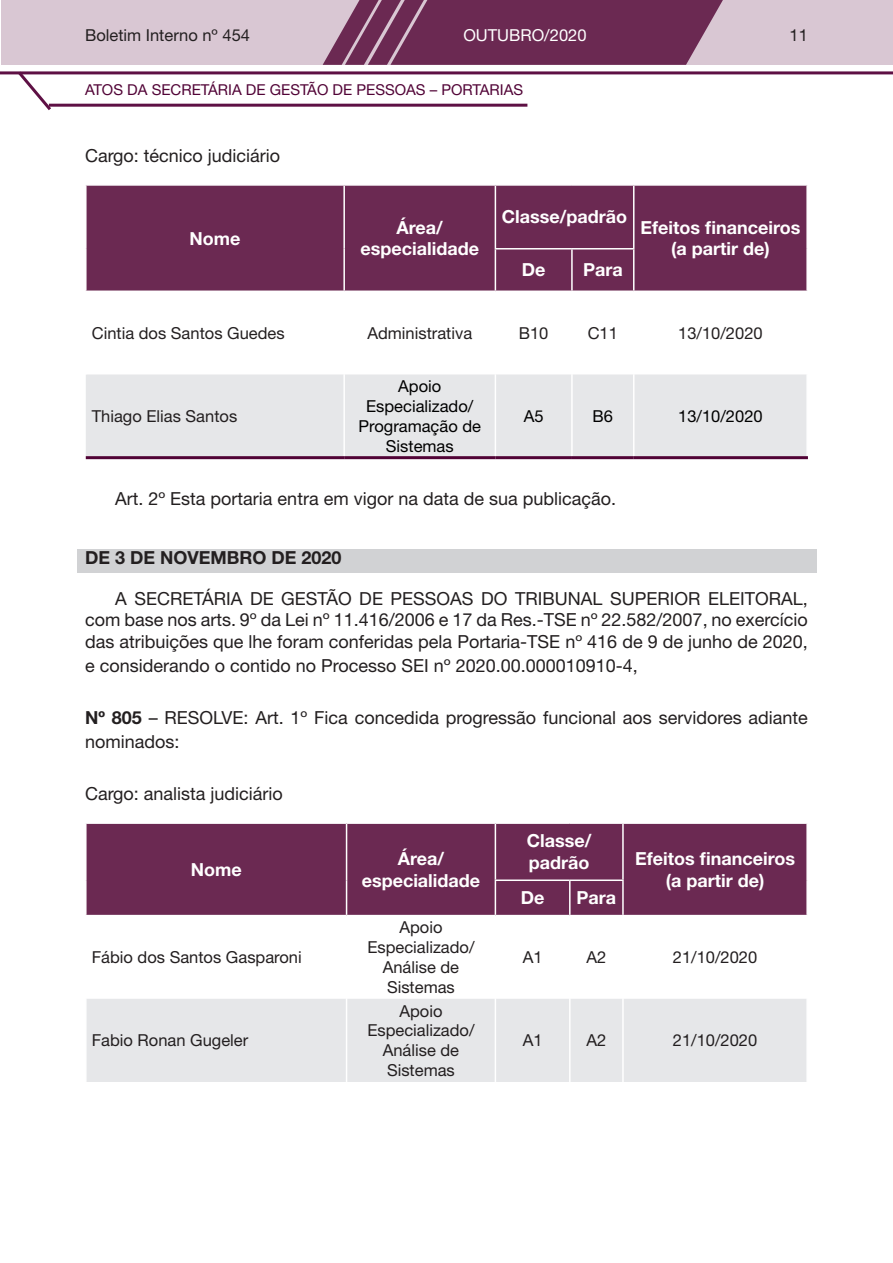
<style>
.page{position:relative;width:893px;height:1263px;background:#fff}
.page>*{position:absolute;margin:0;border:0;box-sizing:border-box;transform-origin:0 0}
.miolo{font:18px/21.6px "Helvetica Neue LT Std";color:#231f20;text-align:justify}
.topo_tabela{font:700 18px/21.6px "Helvetica Neue LT Std";color:#fff;text-align:center}
.miolo_sem_recuo{font:18px/24.3px "Helvetica Neue LT Std";color:#231f20}
.cargo{font:18px "Helvetica Neue LT Std";color:#231f20}
.data{font:700 18px "Helvetica Neue LT Std";color:#231f20}
.miolo_tabela{font:16.5px/19.8px "Helvetica Neue LT Std";color:#231f20;text-align:center}
.miolo_1_coluna_tabel{font:16.5px "Helvetica Neue LT Std";color:#231f20}
.miolo_tabela-2{font:16.5px/19.8px "Helvetica Neue LT Std";color:#000;text-align:center}
.t1{font:16.5px "Helvetica Neue LT Std";color:#fff}
.t2{font:15px "Helvetica Neue LT Std";color:#510336}
.s1{font-weight:700}
</style>
<div class="page">
<div style="left:1px;top:0;width:891px;height:65px;background:#d9c7d3"></div>
<svg style="left:323px;top:0;width:400px;height:65px;background:#783b61"></svg>
<hr style="left:49px;top:104px;width:478px;height:3px;background:#5e1044">
<hr style="left:0;top:71px;width:893px;height:3px;background:#5e1044">
<svg style="left:15px;top:71px;width:39px;height:40px"></svg>
<div style="left:77px;top:550px;width:739px;height:23px;background:#d1d2d4"></div>
<div style="left:87px;top:186px;width:719px;height:105px;background:#6b2952"></div>
<div style="left:86px;top:374px;width:720px;height:82px;background:#e6e7e9"></div>
<hr style="left:343px;top:186px;width:2px;height:63px;background:#fff">
<hr style="left:495px;top:186px;width:1px;height:62px;background:#fff">
<hr style="left:633px;top:186px;width:1px;height:62px;background:#fff">
<hr style="left:343px;top:249px;width:2px;height:42px;background:#fff">
<hr style="left:495px;top:248px;width:77px;height:1px;background:#fff">
<hr style="left:495px;top:249px;width:1px;height:42px;background:#fff">
<hr style="left:572px;top:248px;width:62px;height:1px;background:#fff">
<hr style="left:571px;top:249px;width:2px;height:42px;background:#fff">
<hr style="left:633px;top:249px;width:1px;height:42px;background:#fff">
<hr style="left:343px;top:374px;width:2px;height:82px;background:#fff">
<hr style="left:495px;top:374px;width:1px;height:82px;background:#fff">
<hr style="left:571px;top:374px;width:2px;height:82px;background:#fff">
<hr style="left:633px;top:374px;width:1px;height:82px;background:#fff">
<hr style="left:86px;top:456px;width:258px;height:3px;background:#510336">
<hr style="left:344px;top:456px;width:151px;height:3px;background:#510336">
<hr style="left:495px;top:456px;width:77px;height:3px;background:#510336">
<hr style="left:572px;top:456px;width:62px;height:3px;background:#510336">
<hr style="left:634px;top:456px;width:174px;height:3px;background:#510336">
<div style="left:87px;top:824px;width:719px;height:91px;background:#6b2952"></div>
<div style="left:87px;top:999px;width:719px;height:83px;background:#e6e7e9"></div>
<hr style="left:346px;top:824px;width:1px;height:56px;background:#fff">
<hr style="left:495px;top:824px;width:1px;height:55px;background:#fff">
<hr style="left:622px;top:824px;width:2px;height:55px;background:#fff">
<hr style="left:346px;top:880px;width:1px;height:35px;background:#fff">
<hr style="left:495px;top:879px;width:75px;height:2px;background:#fff">
<hr style="left:495px;top:881px;width:1px;height:34px;background:#fff">
<hr style="left:570px;top:879px;width:54px;height:2px;background:#fff">
<hr style="left:569px;top:881px;width:2px;height:34px;background:#fff">
<hr style="left:622px;top:881px;width:2px;height:34px;background:#fff">
<hr style="left:346px;top:999px;width:1px;height:83px;background:#fff">
<hr style="left:495px;top:999px;width:1px;height:83px;background:#fff">
<hr style="left:569px;top:999px;width:2px;height:83px;background:#fff">
<hr style="left:622px;top:999px;width:2px;height:83px;background:#fff">
<p class="miolo_tabela" style="left:85px;top:25px;width:166px">Boletim Interno nº 454</p>
<p class="t1" style="left:463px;top:25px;width:125px">OUTUBRO/2020</p>
<p class="miolo_tabela" style="left:790px;top:25px;width:20px">11</p>
<p class="t2" style="left:85px;top:81px;width:440px">ATOS DA SECRETÁRIA DE GESTÃO DE PESSOAS – PORTARIAS</p>
<p class="cargo" style="left:85px;top:145px;width:197px">Cargo: técnico judiciário</p>
<p class="topo_tabela" style="left:189px;top:227px;width:52px">Nome</p>
<p class="topo_tabela" style="left:360px;top:216px;width:120px">Área/ especialidade</p>
<p class="topo_tabela" style="left:502px;top:206px;width:127px">Classe/padrão</p>
<p class="topo_tabela" style="left:522px;top:259px;width:25px">De</p>
<p class="topo_tabela" style="left:583px;top:259px;width:41px">Para</p>
<p class="topo_tabela" style="left:640px;top:216px;width:161px">Efeitos financeiros</p>
<p class="topo_tabela" style="left:671px;top:238px;width:100px">(a partir de)</p>
<p class="miolo_1_coluna_tabel" style="left:92px;top:323px;width:194px">Cintia dos Santos Guedes</p>
<p class="miolo_tabela" style="left:367px;top:323px;width:106px">Administrativa</p>
<p class="miolo_tabela" style="left:519px;top:323px;width:31px">B10</p>
<p class="miolo_tabela" style="left:588px;top:323px;width:32px">C11</p>
<p class="miolo_tabela" style="left:678px;top:323px;width:86px">13/10/2020</p>
<p class="miolo_1_coluna_tabel" style="left:92px;top:406px;width:147px">Thiago Elias Santos</p>
<p class="miolo_tabela-2" style="left:358px;top:376px;width:124px">Apoio<br>Especializado/<br>Programação de<br>Sistemas</p>
<p class="miolo_tabela-2" style="left:524px;top:406px;width:21px">A5</p>
<p class="miolo_tabela-2" style="left:593px;top:406px;width:22px">B6</p>
<p class="miolo_tabela-2" style="left:678px;top:406px;width:86px">13/10/2020</p>
<p class="miolo" style="left:115px;top:487px;width:503px">Art. 2º Esta portaria entra em vigor na data de sua publicação.</p>
<p class="data" style="left:85px;top:546px;width:258px">DE 3 DE NOVEMBRO DE 2020</p>
<p class="miolo" style="left:85px;top:587px;width:724px;text-indent:30px">A SECRETÁRIA DE GESTÃO DE PESSOAS DO TRIBUNAL SUPERIOR ELEITORAL, com base nos arts. 9º da Lei nº 11.416/2006 e 17 da Res.-TSE nº 22.582/2007, no exercício das atribuições que lhe foram conferidas pela Portaria-TSE nº 416 de 9 de junho de 2020,</p>
<p class="miolo" style="left:85px;top:655px;width:554px">e considerando o contido no Processo SEI nº 2020.00.000010910-4,</p>
<p class="miolo_sem_recuo" style="left:85px;top:705px;width:724px"><span class="s1">Nº 805</span> – RESOLVE: Art. 1º Fica concedida progressão funcional aos servidores adiante nominados:</p>
<p class="cargo" style="left:85px;top:783px;width:199px">Cargo: analista judiciário</p>
<p class="topo_tabela" style="left:191px;top:858px;width:52px">Nome</p>
<p class="miolo_1_coluna_tabel" style="left:92px;top:947px;width:211px">Fábio dos Santos Gasparoni</p>
<p class="miolo_1_coluna_tabel" style="left:92px;top:1030px;width:158px">Fabio Ronan Gugeler</p>
<p class="topo_tabela" style="left:362px;top:847px;width:120px">Área/ especialidade</p>
<p class="miolo_tabela" style="left:367px;top:917px;width:109px">Apoio<br>Especializado/<br>Análise de<br>Sistemas</p>
<p class="miolo_tabela" style="left:367px;top:1000px;width:109px">Apoio<br>Especializado/<br>Análise de<br>Sistemas</p>
<p class="topo_tabela" style="left:527px;top:830px;width:66px;text-align:left">Classe/ padrão</p>
<p class="topo_tabela" style="left:521px;top:887px;width:25px">De</p>
<p class="topo_tabela" style="left:577px;top:887px;width:41px">Para</p>
<p class="topo_tabela" style="left:635px;top:847px;width:161px">Efeitos financeiros</p>
<p class="topo_tabela" style="left:666px;top:869px;width:100px">(a partir de)</p>
<p class="miolo_tabela" style="left:523px;top:947px;width:21px">A1</p>
<p class="miolo_tabela" style="left:586px;top:947px;width:21px">A2</p>
<p class="miolo_tabela" style="left:673px;top:947px;width:86px">21/10/2020</p>
<p class="miolo_tabela" style="left:523px;top:1030px;width:21px">A1</p>
<p class="miolo_tabela" style="left:586px;top:1030px;width:21px">A2</p>
<p class="miolo_tabela" style="left:673px;top:1030px;width:86px">21/10/2020</p>
</div>
